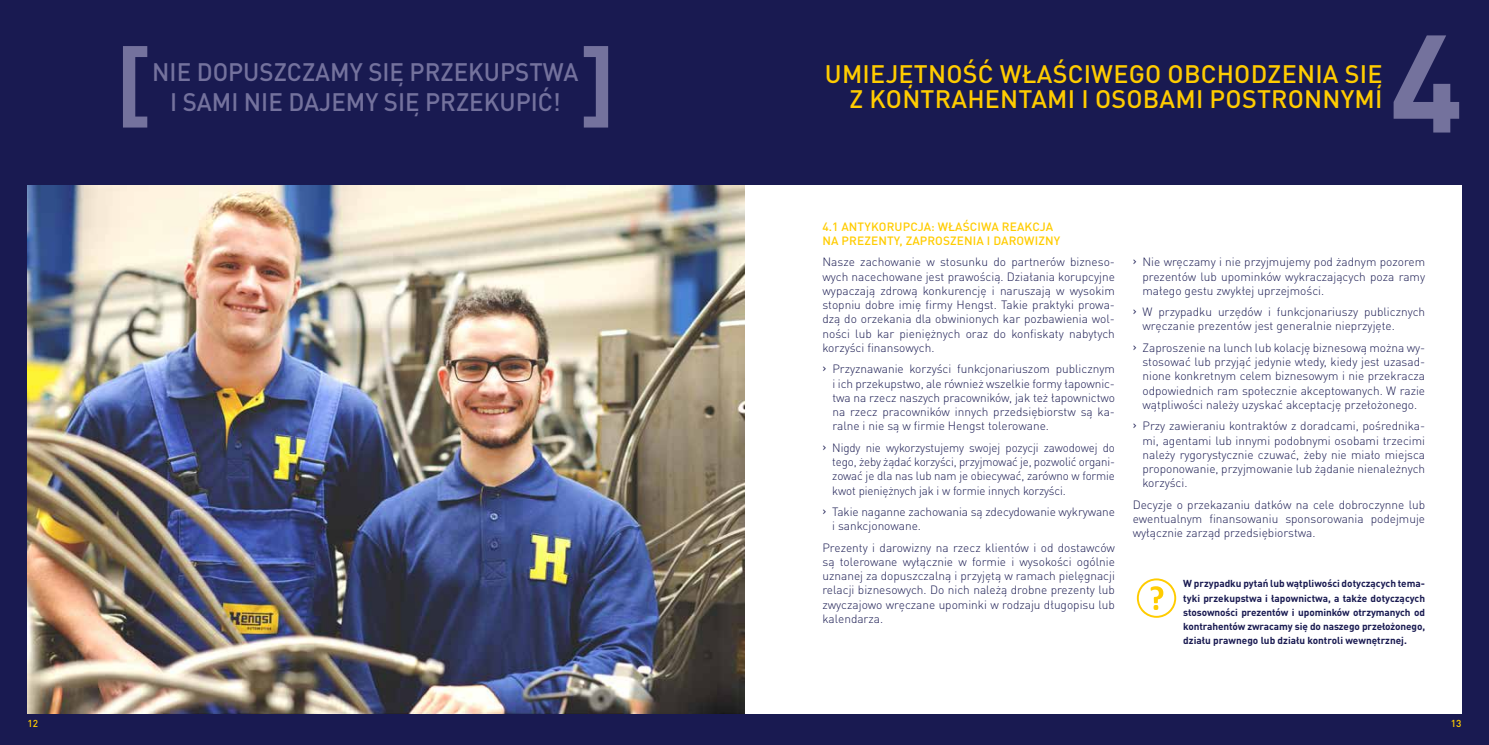
<style>
.page{position:relative;width:1489px;height:745px;background:#fff}
.page>*{position:absolute;margin:0;border:0;box-sizing:border-box;transform-origin:0 0}
.t1{font:700 136.25px "DIN Pro";color:#74729d}
.t2{font:700 94.62px "DIN Pro";color:#74729d}
.t3{font:500 25px/25px "DIN Pro";letter-spacing:.01em;color:#fc0;text-align:right}
.t4{font:500 25px/30px "DIN Pro";color:#74729d;text-align:center;scale:.96 1}
.t5{font:300 11.88px/14.2px "DIN Pro";color:#191a51;text-align:justify}
.t6{font:500 11.88px/14.2px "DIN Pro";letter-spacing:.01em;color:#fc0}
.t7{font:700 10px/14.2px "DIN Pro";color:#191a51;text-align:justify}
.t8{font:500 10px "DIN Pro";color:#fc0}
.s1{font-weight:400}
</style>
<div class="page">
<div style="left:0;top:0;width:1488px;height:744px;background:#191a51"></div>
<div style="left:28px;top:185px;width:1433px;height:528px;background:#fff"></div>
<img style="left:28px;top:185px;width:716px;height:528px">
<svg style="left:1136px;top:578px;width:40px;height:39px"></svg>
<h2 class="t2" style="left:580px;top:7px;width:37px">]</h2>
<h1 class="t1" style="left:1389px;top:-30px;width:75px">4</h1>
<h3 class="t3" style="left:824px;top:59px;width:559px">UMIEJĘTNOŚĆ WŁAŚCIWEGO OBCHODZENIA SIĘ<br>Z KONTRAHENTAMI I OSOBAMI POSTRONNYMI</h3>
<h3 class="t4" style="left:152px;top:54px;width:445px">NIE DOPUSZCZAMY SIĘ PRZEKUPSTWA<br>I SAMI NIE DAJEMY SIĘ PRZEKUPIĆ!</h3>
<p class="t6" style="left:822px;top:218px;width:239px">4.1 ANTYKORUPCJA: WŁAŚCIWA REAKCJA<br>NA PREZENTY, ZAPROSZENIA I DAROWIZNY</p>
<p class="t5" style="left:822px;top:253px;width:294px">Nasze zachowanie w stosunku do partnerów bizneso&shy;wych nacechowane jest prawością. Działania korupcyjne wypaczają zdrową konkurencję i naruszają w wysokim stopniu dobre imię firmy Hengst. Takie praktyki prowa&shy;dzą do orzekania dla obwinionych kar pozbawienia wol&shy;ności lub kar pieniężnych oraz do konfiskaty nabytych korzyści finansowych.</p>
<p class="t5" style="left:832px;top:360px;width:284px;text-indent:-10px"><span class="s1">›</span> Przyznawanie korzyści funkcjonariuszom publicznym i ich przekupstwo, ale również wszelkie formy łapownic&shy;twa na rzecz naszych pracowników, jak też łapownictwo na rzecz pracowników innych przedsiębiorstw są ka&shy;ralne i nie są w firmie Hengst tolerowane.</p>
<p class="t5" style="left:832px;top:439px;width:284px;text-indent:-10px"><span class="s1">›</span> Nigdy nie wykorzystujemy swojej pozycji zawodowej do tego, żeby żądać korzyści, przyjmować je, pozwolić organi&shy;zować je dla nas lub nam je obiecywać, zarówno w formie kwot pieniężnych jak i w formie innych korzyści.</p>
<p class="t5" style="left:832px;top:503px;width:284px;text-indent:-10px"><span class="s1">›</span> Takie naganne zachowania są zdecydowanie wykrywane i sankcjonowane.</p>
<p class="t5" style="left:822px;top:538px;width:294px">Prezenty i darowizny na rzecz klientów i od dostawców są tolerowane wyłącznie w formie i wysokości ogólnie uznanej za dopuszczalną i przyjętą w ramach pielęgnacji relacji biznesowych. Do nich należą drobne prezenty lub zwyczajowo wręczane upominki w rodzaju długopisu lub kalendarza.</p>
<p class="t5" style="left:1142px;top:253px;width:284px;text-indent:-10px"><span class="s1">›</span> Nie wręczamy i nie przyjmujemy pod żadnym pozorem prezentów lub upominków wykraczających poza ramy małego gestu zwykłej uprzejmości.</p>
<p class="t5" style="left:1142px;top:303px;width:284px;text-indent:-10px"><span class="s1">›</span> W przypadku urzędów i funkcjonariuszy publicznych wręczanie prezentów jest generalnie nieprzyjęte.</p>
<p class="t5" style="left:1142px;top:339px;width:284px;text-indent:-10px"><span class="s1">›</span> Zaproszenie na lunch lub kolację biznesową można wy&shy;stosować lub przyjąć jedynie wtedy, kiedy jest uzasad&shy;nione konkretnym celem biznesowym i nie przekracza odpowiednich ram społecznie akceptowanych. W razie wątpliwości należy uzyskać akceptację przełożonego.</p>
<p class="t5" style="left:1142px;top:417px;width:284px;text-indent:-10px"><span class="s1">›</span> Przy zawieraniu kontraktów z doradcami, pośrednika&shy;mi, agentami lub innymi podobnymi osobami trzecimi należy rygorystycznie czuwać, żeby nie miało miejsca proponowanie, przyjmowanie lub żądanie nienależnych korzyści.</p>
<p class="t5" style="left:1132px;top:496px;width:294px">Decyzje o przekazaniu datków na cele dobroczynne lub ewentualnym finansowaniu sponsorowania podejmuje wyłącznie zarząd przedsiębiorstwa.</p>
<p class="t7" style="left:1183px;top:575px;width:243px">W przypadku pytań lub wątpliwości dotyczących tema&shy;tyki przekupstwa i łapownictwa, a także dotyczących stosowności prezentów i upominków otrzymanych od kontrahentów zwracamy się do naszego przełożonego, działu prawnego lub działu kontroli wewnętrznej.</p>
<p class="t8" style="left:28px;top:715px;width:12px">12</p>
<p class="t8" style="left:1450px;top:715px;width:12px">13</p>
</div>
